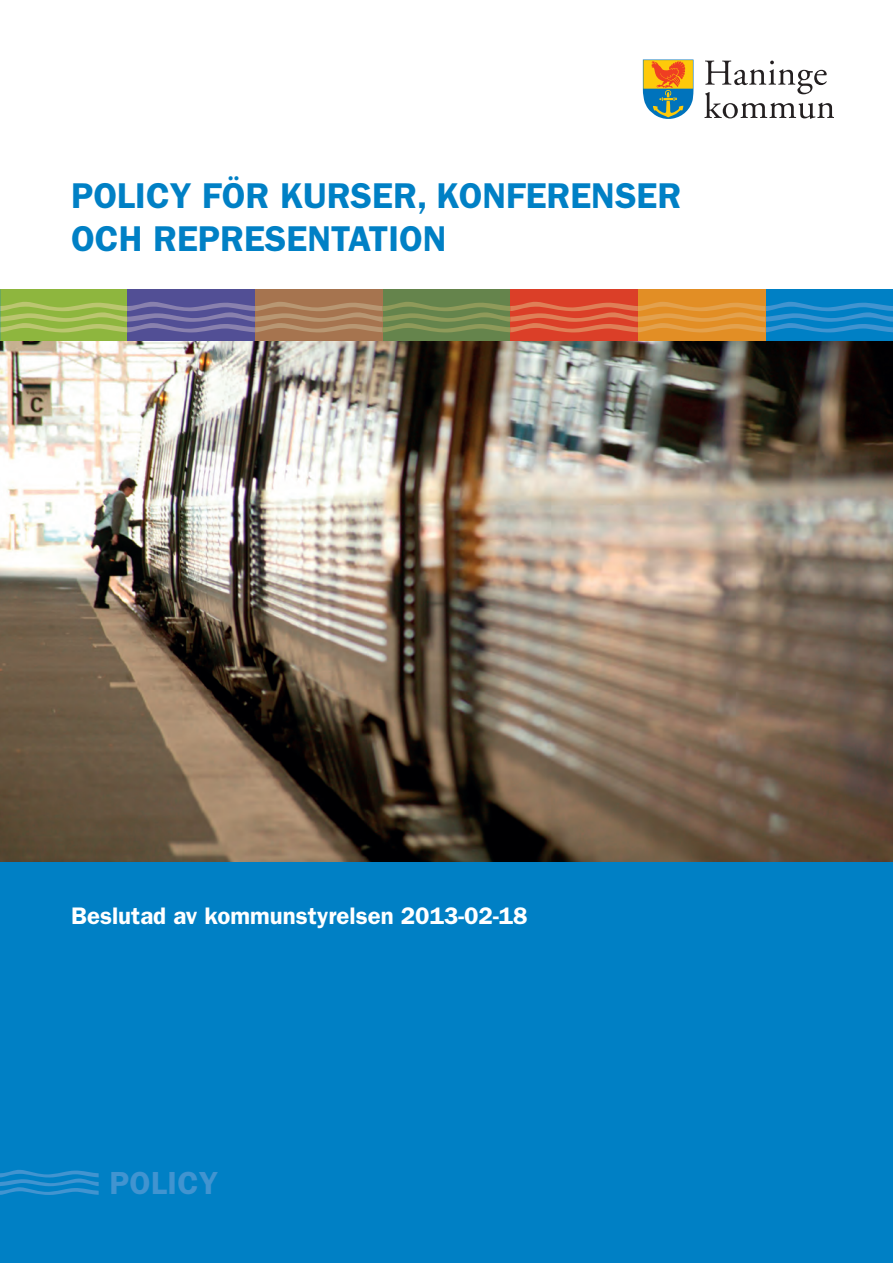
<style>
.page{position:relative;width:893px;height:1263px;background:#fff}
.page>*{position:absolute;margin:0;border:0;box-sizing:border-box;transform-origin:0 0}
.t1{font:600 36px/43.2px "ITC Franklin Gothic Std";color:#0080c5}
.t2{font:600 32.1px "ITC Franklin Gothic Std";letter-spacing:.01em;color:#4194d0}
.t3{font:600 24px "ITC Franklin Gothic Std";color:#fff}
</style>
<div class="page">
<img style="left:0;top:323px;width:893px;height:539px">
<div style="left:0;top:862px;width:893px;height:401px;background:#0080c5"></div>
<svg style="left:704px;top:61px;width:130px;height:58px"></svg>
<svg style="left:643px;top:60px;width:50px;height:59px;background:#a09864"></svg>
<div style="left:0;top:289px;width:128px;height:51px;background:#8eb63e"></div>
<div style="left:128px;top:289px;width:127px;height:51px;background:#524f95"></div>
<div style="left:255px;top:289px;width:128px;height:51px;background:#a6744f"></div>
<div style="left:383px;top:289px;width:127px;height:51px;background:#65844c"></div>
<div style="left:510px;top:289px;width:128px;height:51px;background:#db3f28"></div>
<div style="left:765px;top:289px;width:127px;height:51px;background:#0080c5"></div>
<div style="left:638px;top:289px;width:127px;height:51px;background:#e28e25"></div>
<svg style="left:0;top:301px;width:892px;height:32px"></svg>
<svg style="left:0;top:1170px;width:99px;height:25px"></svg>
<p class="t1" style="left:71px;top:174px;width:612px">POLICY FÖR KURSER, KONFERENSER<br>OCH REPRESENTATION</p>
<p class="t3" style="left:71px;top:901px;width:458px">Beslutad av kommunstyrelsen 2013-02-18</p>
<p class="t2" style="left:109px;top:1164px;width:110px">POLICY</p>
</div>
